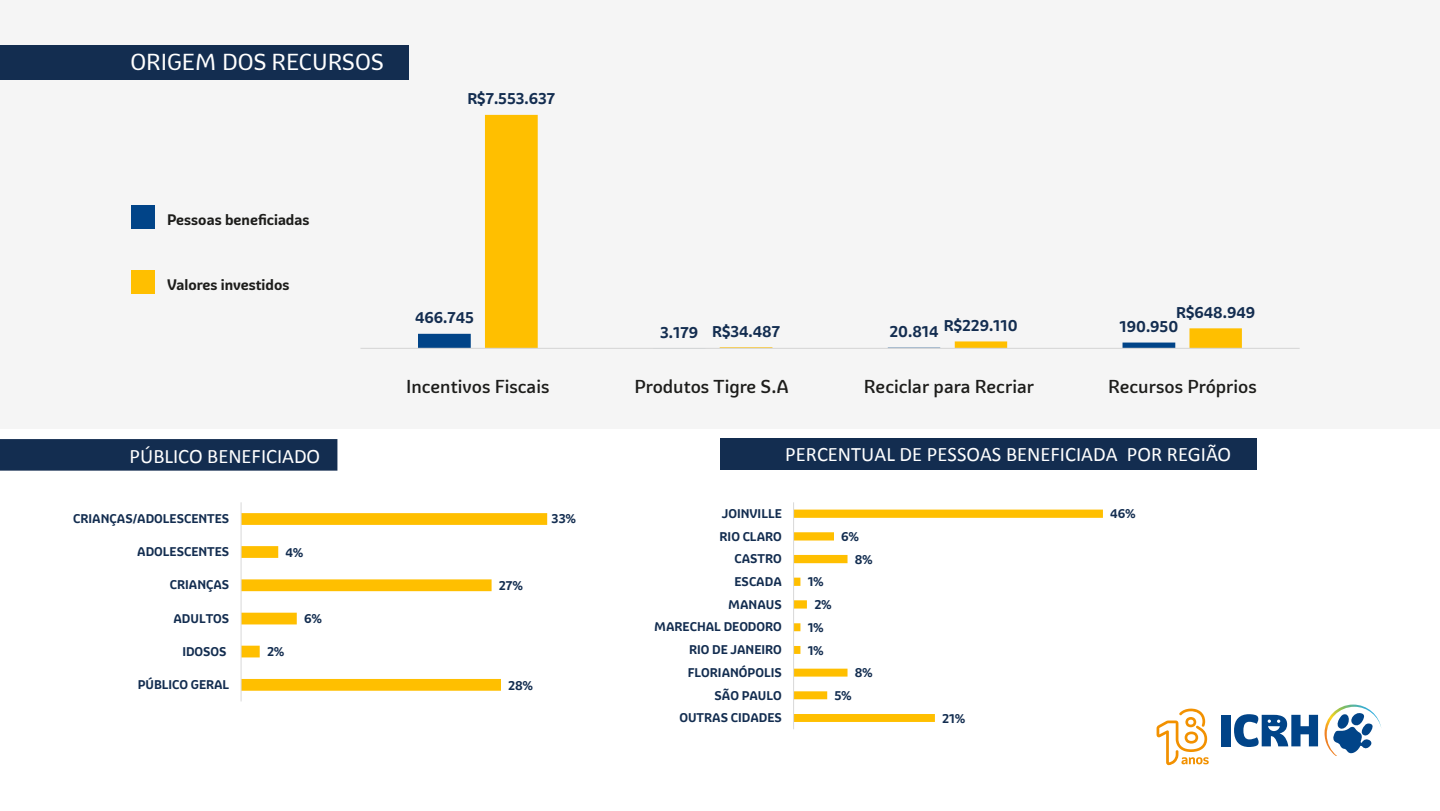
<style>
.page{position:relative;width:1440px;height:811px;background:#fff}
.page>*{position:absolute;margin:0;border:0;box-sizing:border-box;transform-origin:0 0}
.t1{font:22.5px "Graviola Tigre";color:#fff}
.t2{font:20.55px "Calibri";color:#fff}
.t3{font:500 18.23px "Graviola Tigre";color:#1d1d1b}
.t4{font:700 15.15px "Graviola Tigre";color:#132d50}
.t5{font:700 14.85px "Graviola Tigre";color:#1d1d1b}
.t6{font:700 12.23px "Graviola Tigre";color:#132d50}
</style>
<div class="page">
<div style="left:0;top:0;width:1440px;height:428px;background:#f5f5f5"></div>
<svg style="left:1325px;top:704px;width:56px;height:51px"></svg>
<div style="left:1221px;top:714px;width:9px;height:32px;background:#014488"></div>
<svg style="left:1234px;top:714px;width:84px;height:32px"></svg>
<svg style="left:1157px;top:708px;width:52px;height:56px"></svg>
<div style="left:0;top:45px;width:409px;height:34px;background:#132d50"></div>
<svg style="left:418px;top:333px;width:53px;height:14px"></svg>
<svg style="left:485px;top:115px;width:757px;height:232px"></svg>
<hr style="left:360px;top:347px;width:940px;height:2px;background:#d8d8d8">
<div style="left:131px;top:205px;width:24px;height:24px;background:#014488"></div>
<div style="left:131px;top:270px;width:24px;height:24px;background:#ffbf00"></div>
<div style="left:720px;top:438px;width:536px;height:32px;background:#132d50"></div>
<div style="left:0;top:439px;width:337px;height:31px;background:#132d50"></div>
<svg style="left:242px;top:513px;width:305px;height:177px"></svg>
<hr style="left:241px;top:502px;width:1px;height:199px;background:#d8d8d8">
<svg style="left:794px;top:509px;width:309px;height:212px"></svg>
<hr style="left:793px;top:502px;width:1px;height:227px;background:#d8d8d8">
<h1 class="t1" style="left:130px;top:47px;width:255px">ORIGEM DOS RECURSOS</h1>
<p class="t4" style="left:467px;top:89px;width:89px">R$7.553.637</p>
<p class="t5" style="left:167px;top:210px;width:144px">Pessoas beneficiadas</p>
<p class="t5" style="left:167px;top:275px;width:124px">Valores investidos</p>
<p class="t4" style="left:415px;top:308px;width:60px">466.745</p>
<p class="t4" style="left:1176px;top:302px;width:81px">R$648.949</p>
<p class="t4" style="left:712px;top:321px;width:69px">R$34.487</p>
<p class="t4" style="left:944px;top:315px;width:76px">R$229.110</p>
<p class="t4" style="left:660px;top:322px;width:40px">3.179</p>
<p class="t4" style="left:889px;top:322px;width:51px">20.814</p>
<p class="t4" style="left:1119px;top:317px;width:61px">190.950</p>
<h3 class="t3" style="left:406px;top:374px;width:145px">Incentivos Fiscais</h3>
<h3 class="t3" style="left:634px;top:374px;width:156px">Produtos Tigre S.A</h3>
<h3 class="t3" style="left:864px;top:374px;width:172px">Reciclar para Recriar</h3>
<h3 class="t3" style="left:1108px;top:374px;width:150px">Recursos Próprios</h3>
<h2 class="t2" style="left:130px;top:447px;width:192px">PÚBLICO BENEFICIADO</h2>
<h2 class="t2" style="left:785px;top:446px;width:448px">PERCENTUAL DE PESSOAS BENEFICIADA POR REGIÃO</h2>
<p class="t6" style="left:73px;top:510px;width:158px">CRIANÇAS/ADOLESCENTES</p>
<p class="t6" style="left:552px;top:511px;width:25px">33%</p>
<p class="t6" style="left:722px;top:505px;width:62px">JOINVILLE</p>
<p class="t6" style="left:1110px;top:506px;width:27px">46%</p>
<p class="t6" style="left:720px;top:528px;width:64px">RIO CLARO</p>
<p class="t6" style="left:841px;top:528px;width:19px">6%</p>
<p class="t6" style="left:137px;top:544px;width:94px">ADOLESCENTES</p>
<p class="t6" style="left:286px;top:544px;width:19px">4%</p>
<p class="t6" style="left:734px;top:550px;width:49px">CASTRO</p>
<p class="t6" style="left:855px;top:551px;width:19px">8%</p>
<p class="t6" style="left:170px;top:577px;width:61px">CRIANÇAS</p>
<p class="t6" style="left:499px;top:577px;width:25px">27%</p>
<p class="t6" style="left:735px;top:573px;width:49px">ESCADA</p>
<p class="t6" style="left:808px;top:574px;width:17px">1%</p>
<p class="t6" style="left:728px;top:596px;width:55px">MANAUS</p>
<p class="t6" style="left:814px;top:596px;width:18px">2%</p>
<p class="t6" style="left:173px;top:610px;width:57px">ADULTOS</p>
<p class="t6" style="left:304px;top:610px;width:19px">6%</p>
<p class="t6" style="left:654px;top:618px;width:129px">MARECHAL DEODORO</p>
<p class="t6" style="left:808px;top:619px;width:17px">1%</p>
<p class="t6" style="left:182px;top:643px;width:46px">IDOSOS</p>
<p class="t6" style="left:267px;top:643px;width:18px">2%</p>
<p class="t6" style="left:689px;top:641px;width:94px">RIO DE JANEIRO</p>
<p class="t6" style="left:808px;top:642px;width:17px">1%</p>
<p class="t6" style="left:138px;top:676px;width:93px">PÚBLICO GERAL</p>
<p class="t6" style="left:508px;top:677px;width:26px">28%</p>
<p class="t6" style="left:688px;top:664px;width:95px">FLORIANÓPOLIS</p>
<p class="t6" style="left:714px;top:687px;width:69px">SÃO PAULO</p>
<p class="t6" style="left:855px;top:664px;width:19px">8%</p>
<p class="t6" style="left:835px;top:687px;width:19px">5%</p>
<p class="t6" style="left:679px;top:709px;width:104px">OUTRAS CIDADES</p>
<p class="t6" style="left:942px;top:710px;width:24px">21%</p>
</div>
